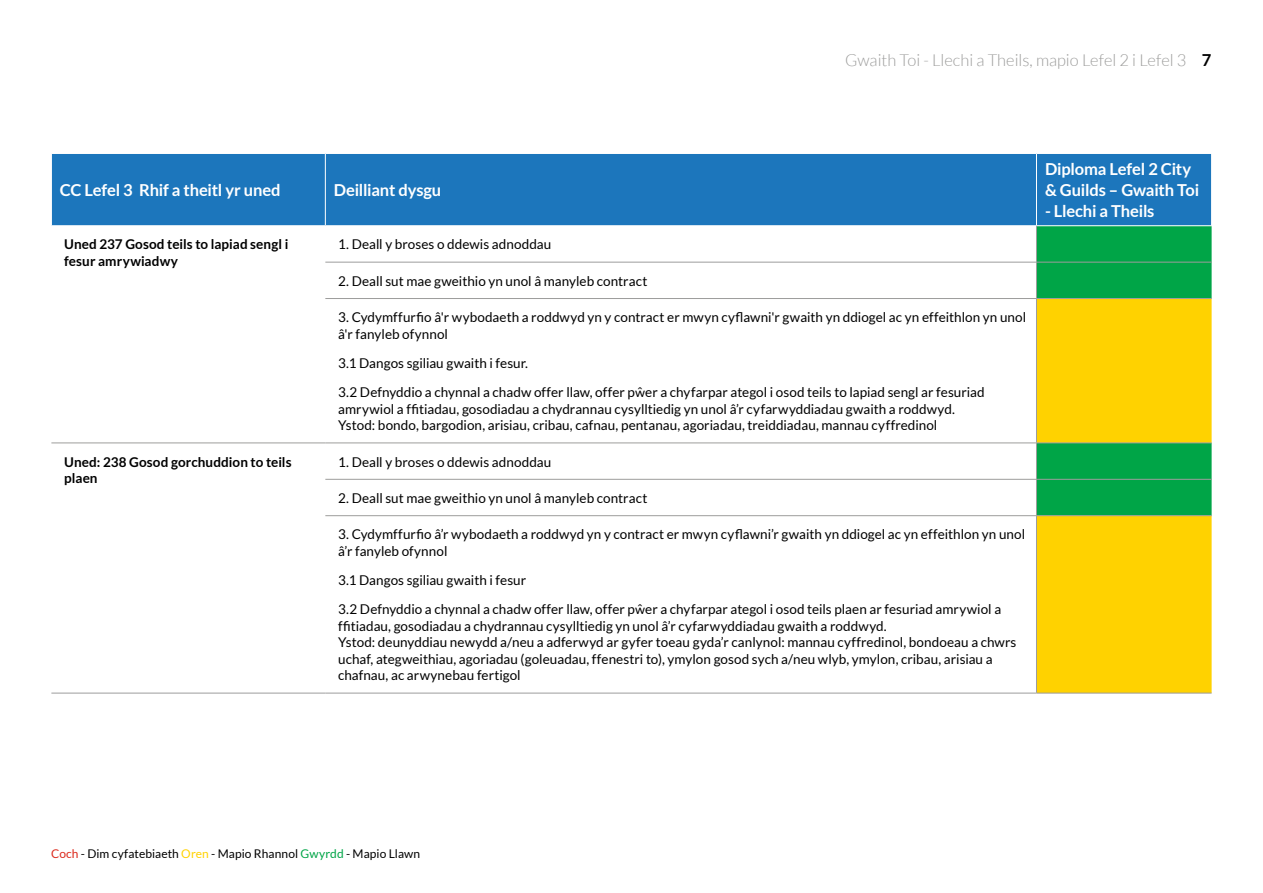
<style>
.page{position:relative;width:1263px;height:893px;background:#fff}
.page>*{position:absolute;margin:0;border:0;box-sizing:border-box;transform-origin:0 0}
.t1{font:700 16.5px/21px "Lato";letter-spacing:-.01em;color:#fff}
.t2{font:300 16.5px "Lato";color:#9d9d9c}
.t3{font:13.5px/16.5px "Lato";letter-spacing:.005em;color:#000}
.t4{font:700 13.5px/16.5px "Lato";letter-spacing:.005em;color:#000}
.t5{font:12px "Lato";letter-spacing:.005em;color:#000}
.s1{font-weight:700;color:#000}
.s2{font-family:"Avenir LT Pro"}
.s3{color:#db291c}
.s4{color:#ffd200}
.s5{color:#00a547}
</style>
<div class="page">
<div style="left:52px;top:154px;width:1159px;height:71px;background:#1c76bc"></div>
<div style="left:1037px;top:226px;width:174px;height:72px;background:#00a547"></div>
<svg style="left:1037px;top:299px;width:174px;height:394px;background:#d1c90d"></svg>
<hr style="left:325px;top:262px;width:711px;height:1px;background:#9d9d9c">
<hr style="left:1036px;top:262px;width:175px;height:1px;background:#9d9d9c">
<hr style="left:325px;top:298px;width:711px;height:1px;background:#9d9d9c">
<hr style="left:1036px;top:298px;width:175px;height:1px;background:#9d9d9c">
<hr style="left:325px;top:443px;width:711px;height:1px;background:#9d9d9c">
<hr style="left:1036px;top:443px;width:175px;height:1px;background:#9d9d9c">
<hr style="left:325px;top:479px;width:711px;height:1px;background:#9d9d9c">
<hr style="left:1036px;top:479px;width:175px;height:1px;background:#9d9d9c">
<hr style="left:325px;top:515px;width:711px;height:1px;background:#9d9d9c">
<hr style="left:1036px;top:515px;width:175px;height:1px;background:#9d9d9c">
<hr style="left:325px;top:693px;width:711px;height:1px;background:#9d9d9c">
<hr style="left:1036px;top:693px;width:175px;height:1px;background:#9d9d9c">
<hr style="left:325px;top:154px;width:1px;height:71px;background:#fff">
<hr style="left:51px;top:443px;width:274px;height:1px;background:#9d9d9c">
<hr style="left:51px;top:693px;width:274px;height:1px;background:#9d9d9c">
<hr style="left:1036px;top:226px;width:1px;height:36px;background:#9d9d9c">
<hr style="left:1036px;top:262px;width:1px;height:36px;background:#9d9d9c">
<hr style="left:1036px;top:299px;width:1px;height:144px;background:#9d9d9c">
<hr style="left:1036px;top:443px;width:1px;height:36px;background:#9d9d9c">
<hr style="left:1036px;top:480px;width:1px;height:35px;background:#9d9d9c">
<hr style="left:1036px;top:516px;width:1px;height:177px;background:#9d9d9c">
<hr style="left:1036px;top:154px;width:1px;height:71px;background:#fff">
<p class="t1" style="left:60px;top:179px;width:222px">CC Lefel 3 Rhif a theitl yr uned</p>
<p class="t1" style="left:334px;top:179px;width:109px">Deilliant dysgu</p>
<p class="t2" style="left:845px;top:52px;width:368px">Gwaith Toi - Llechi a Theils, mapio Lefel 2 i Lefel 3 <span class="s1">7</span></p>
<p class="t1" style="left:1045px;top:158px;width:156px">Diploma Lefel 2 City &amp; Guilds – Gwaith Toi</p>
<p class="t1" style="left:1045px;top:200px;width:111px">- Llechi a Theils</p>
<p class="t4" style="left:64px;top:236px;width:226px">Uned 237 Gosod teils to lapiad sengl i fesur amrywiadwy</p>
<p class="t3" style="left:338px;top:236px;width:215px">1. Deall y broses o ddewis adnoddau</p>
<p class="t3" style="left:338px;top:273px;width:311px">2. Deall sut mae gweithio yn unol â manyleb contract</p>
<p class="t3" style="left:338px;top:309px;width:689px">3. Cydymffurfio â'r wybodaeth a roddwyd yn y contract er mwyn cyflawni'r gwaith yn ddiogel ac yn effeithlon yn unol â'r fanyleb ofynnol</p>
<p class="t3" style="left:338px;top:348px;width:648px;line-height:29.2px">3.1 Dangos sgiliau gwaith i fesur.<br>3.2 Defnyddio a chynnal a chadw offer llaw, offer p<span class="s2">ŵ</span>er a chyfarpar ategol i osod teils to lapiad sengl ar fesuriad</p>
<p class="t3" style="left:338px;top:400px;width:618px">amrywiol a ffitiadau, gosodiadau a chydrannau cysylltiedig yn unol â’r cyfarwyddiadau gwaith a roddwyd.<br>Ystod: bondo, bargodion, arisiau, cribau, cafnau, pentanau, agoriadau, treiddiadau, mannau cyffredinol</p>
<p class="t4" style="left:64px;top:453px;width:229px">Uned: 238 Gosod gorchuddion to teils plaen</p>
<p class="t3" style="left:338px;top:453px;width:215px">1. Deall y broses o ddewis adnoddau</p>
<p class="t3" style="left:338px;top:490px;width:311px">2. Deall sut mae gweithio yn unol â manyleb contract</p>
<p class="t3" style="left:338px;top:526px;width:688px">3. Cydymffurfio â’r wybodaeth a roddwyd yn y contract er mwyn cyflawni’r gwaith yn ddiogel ac yn effeithlon yn unol â’r fanyleb ofynnol</p>
<p class="t3" style="left:338px;top:565px;width:664px;line-height:29.2px">3.1 Dangos sgiliau gwaith i fesur<br>3.2 Defnyddio a chynnal a chadw offer llaw, offer p<span class="s2">ŵ</span>er a chyfarpar ategol i osod teils plaen ar fesuriad amrywiol a</p>
<p class="t3" style="left:338px;top:618px;width:680px">ffitiadau, gosodiadau a chydrannau cysylltiedig yn unol â’r cyfarwyddiadau gwaith a roddwyd.<br>Ystod: deunyddiau newydd a/neu a adferwyd ar gyfer toeau gyda’r canlynol: mannau cyffredinol, bondoeau a chwrs uchaf, ategweithiau, agoriadau (goleuadau, ffenestri to), ymylon gosod sych a/neu wlyb, ymylon, cribau, arisiau a chafnau, ac arwynebau fertigol</p>
<p class="t5" style="left:51px;top:847px;width:371px"><span class="s3">Coch</span> - Dim cyfatebiaeth <span class="s4">Oren</span> - Mapio Rhannol <span class="s5">Gwyrdd</span> - Mapio Llawn</p>
</div>
